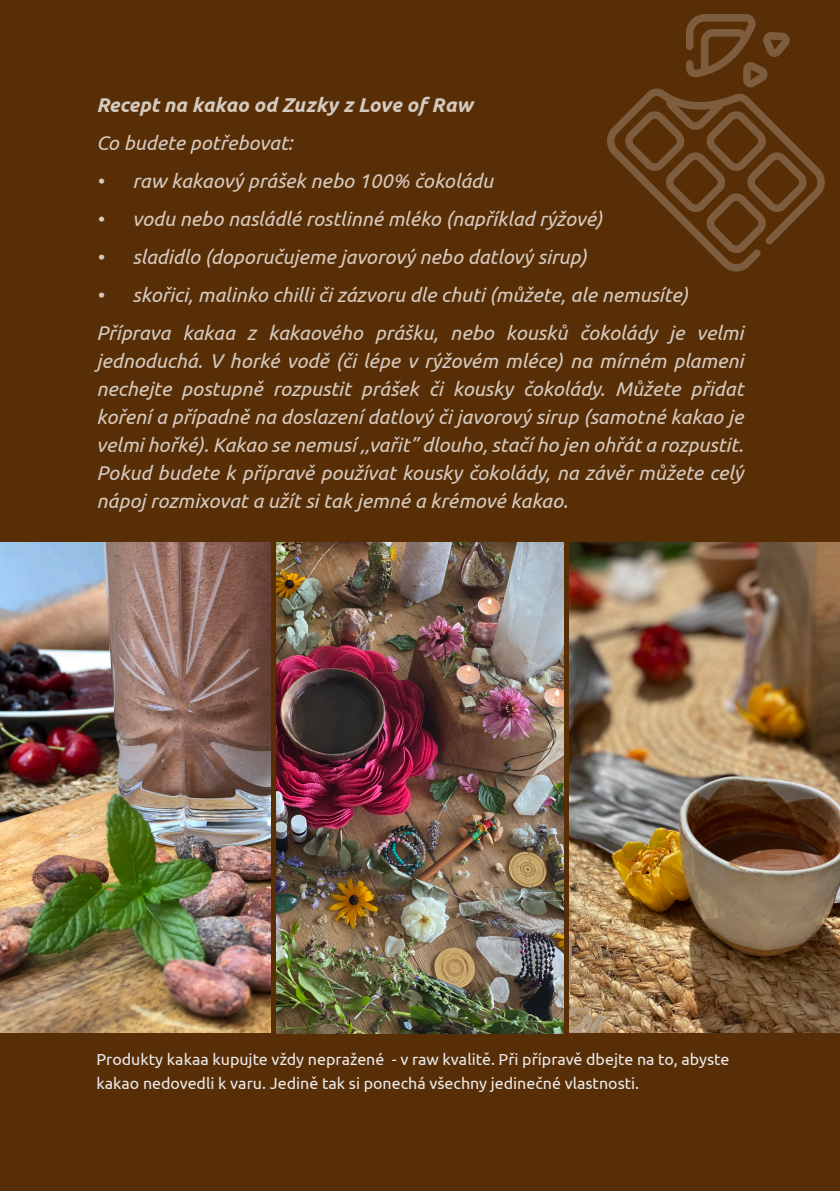
<style>
.page{position:relative;width:840px;height:1191px;background:#fff}
.page>*{position:absolute;margin:0;border:0;box-sizing:border-box;transform-origin:0 0}
.t1{font:italic 20px/28px "Ubuntu";color:rgb(255 255 255/.75)}
.t2{font:italic 700 20px "Ubuntu";color:rgb(255 255 255/.75)}
.t3{font:16px/24px "Ubuntu";color:#ebebeb}
</style>
<div class="page">
<div style="left:0;top:0;width:839px;height:1191px;background:#582e06"></div>
<svg style="left:606px;top:14px;width:218px;height:257px;background:#603913"></svg>
<img style="left:0;top:542px;width:271px;height:490px">
<img style="left:568px;top:542px;width:271px;height:490px">
<img style="left:276px;top:542px;width:287px;height:491px">
<p class="t2" style="left:96px;top:96px;width:377px">Recept na kakao od Zuzky z Love of Raw</p>
<p class="t1" style="left:96px;top:130px;width:198px">Co budete potřebovat:</p>
<p class="t1" style="left:96px;top:168px;width:398px">• raw kakaový prášek nebo 100% čokoládu</p>
<p class="t1" style="left:96px;top:206px;width:507px">• vodu nebo nasládlé rostlinné mléko (například rýžové)</p>
<p class="t1" style="left:96px;top:244px;width:491px">• sladidlo (doporučujeme javorový nebo datlový sirup)</p>
<p class="t1" style="left:96px;top:277px;width:648px;line-height:38px">• skořici, malinko chilli či zázvoru dle chuti (můžete, ale nemusíte)<br>Příprava kakaa z kakaového prášku, nebo kousků čokolády je velmi</p>
<p class="t1" style="left:96px;top:348px;width:648px;text-align:justify">jednoduchá. V horké vodě (či lépe v rýžovém mléce) na mírném plameni nechejte postupně rozpustit prášek či kousky čokolády. Můžete přidat koření a případně na doslazení datlový či javorový sirup (samotné kakao je velmi hořké). Kakao se nemusí ‚‚vařit” dlouho, stačí ho jen ohřát a rozpustit.<br>Pokud budete k přípravě používat kousky čokolády, na závěr můžete celý nápoj rozmixovat a užít si tak jemné a krémové kakao.</p>
<p class="t3" style="left:96px;top:1048px;width:634px">Produkty kakaa kupujte vždy nepražené - v raw kvalitě. Při přípravě dbejte na to, abyste kakao nedovedli k varu. Jedině tak si ponechá všechny jedinečné vlastnosti.</p>
</div>
